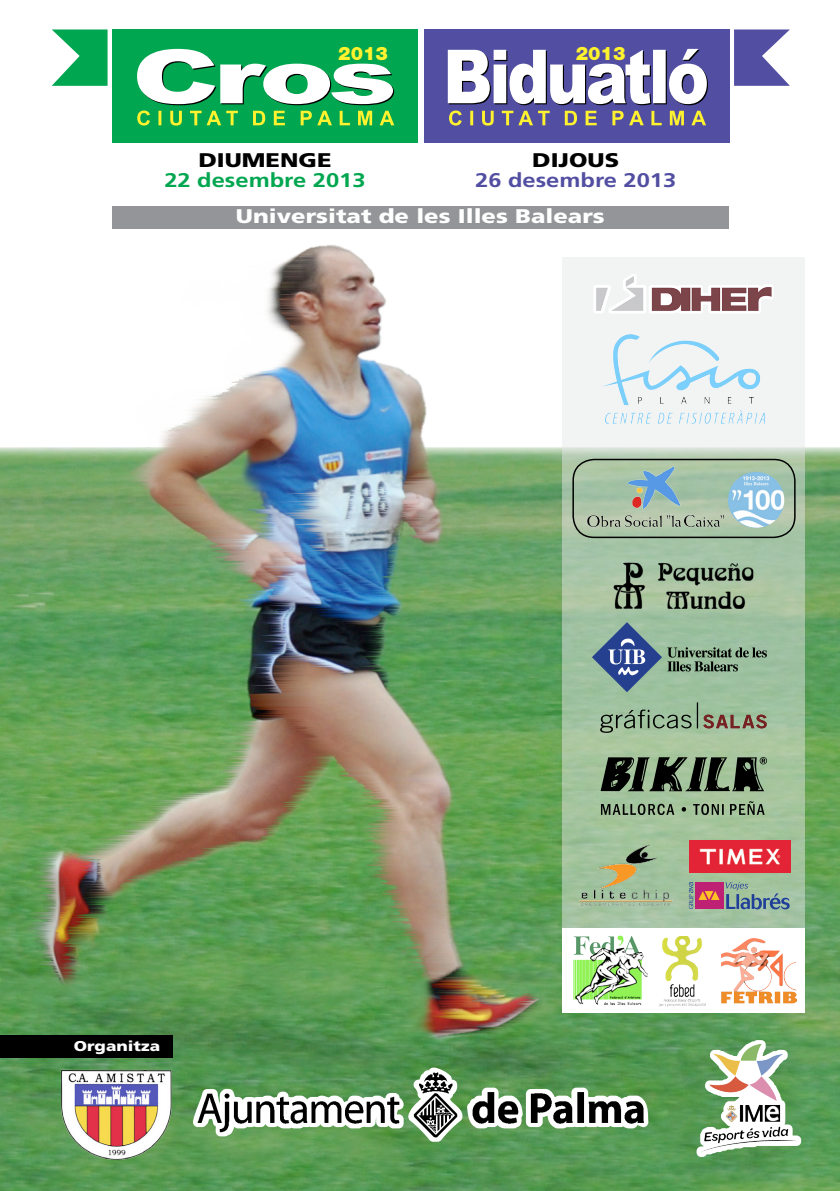
<style>
.page{position:relative;width:840px;height:1191px;background:#fff}
.page>*{position:absolute;margin:0;border:0;box-sizing:border-box;transform-origin:0 0}
.t1{font:900 19.8px "Frutiger";color:#fff;scale:1.2 1}
.t2{font:900 19.8px "Frutiger";color:#000;scale:1.2 1}
.t3{font:700 19.8px "Frutiger";color:#00a650;scale:1.2 1}
.t4{font:700 19.8px "Frutiger";color:#524ea1;scale:1.2 1}
.t5{font:900 18.6px "Helvetica Neue LT Std";color:#fff22f}
.t6{font:900 14.2px "Frutiger";color:#fff;scale:1.2 1}
</style>
<div class="page">
<img style="left:0;top:29px;width:839px;height:1162px">
<svg style="left:562px;top:257px;width:242px;height:671px"></svg>
<img style="left:60px;top:1067px;width:112px;height:93px">
<svg style="left:696px;top:1040px;width:104px;height:117px"></svg>
<img style="left:698px;top:1043px;width:99px;height:109px">
<svg style="left:193px;top:1067px;width:455px;height:74px"></svg>
<img style="left:408px;top:1068px;width:240px;height:73px">
<div style="left:0;top:1035px;width:172px;height:23px;background:#000"></div>
<div style="left:112px;top:206px;width:616px;height:22px;background:#939598"></div>
<img style="left:578px;top:843px;width:94px;height:66px">
<svg style="left:703px;top:714px;width:63px;height:14px"></svg>
<svg style="left:599px;top:702px;width:98px;height:31px;background:#8ba88a"></svg>
<img style="left:593px;top:274px;width:180px;height:39px">
<img style="left:593px;top:333px;width:179px;height:92px">
<img style="left:613px;top:563px;width:139px;height:46px">
<svg style="left:667px;top:647px;width:99px;height:24px;background:#728c74"></svg>
<svg style="left:591px;top:622px;width:70px;height:70px;background:#718f9f"></svg>
<div style="left:562px;top:928px;width:242px;height:85px;background:#fff"></div>
<img style="left:573px;top:935px;width:74px;height:70px">
<img style="left:659px;top:937px;width:47px;height:69px">
<img style="left:721px;top:938px;width:75px;height:65px">
<img style="left:689px;top:840px;width:101px;height:32px">
<svg style="left:725px;top:882px;width:64px;height:27px;background:#82a19e"></svg>
<div style="left:694px;top:882px;width:28px;height:27px;background:#be2074"></div>
<svg style="left:688px;top:882px;width:31px;height:27px"></svg>
<img style="left:600px;top:757px;width:165px;height:57px">
<img style="left:624px;top:464px;width:58px;height:48px">
<img style="left:727px;top:472px;width:56px;height:56px;border-radius:28px">
<div style="left:572px;top:459px;width:223px;height:79px;border:1px solid #000;border-radius:21px"></div>
<div style="left:424px;top:29px;width:305px;height:113px;background:#524ea1"></div>
<svg style="left:733px;top:29px;width:56px;height:57px"></svg>
<svg style="left:447px;top:49px;width:260px;height:77px"></svg>
<div style="left:112px;top:29px;width:305px;height:113px;background:#00a650"></div>
<svg style="left:52px;top:29px;width:55px;height:57px"></svg>
<svg style="left:137px;top:49px;width:257px;height:77px"></svg>
<p class="t5" style="left:338px;top:42px;width:51px">2013</p>
<p class="t5" style="left:575px;top:42px;width:51px">2013</p>
<p class="t2" style="left:198px;top:148px;width:112px">DIUMENGE</p>
<p class="t3" style="left:164px;top:168px;width:169px">22 desembre 2013</p>
<p class="t2" style="left:532px;top:148px;width:74px">DIJOUS</p>
<p class="t4" style="left:475px;top:168px;width:169px">26 desembre 2013</p>
<p class="t1" style="left:236px;top:205px;width:309px">Universitat de les Illes Balears</p>
<p class="t6" style="left:74px;top:1037px;width:73px">Organitza</p>
</div>
